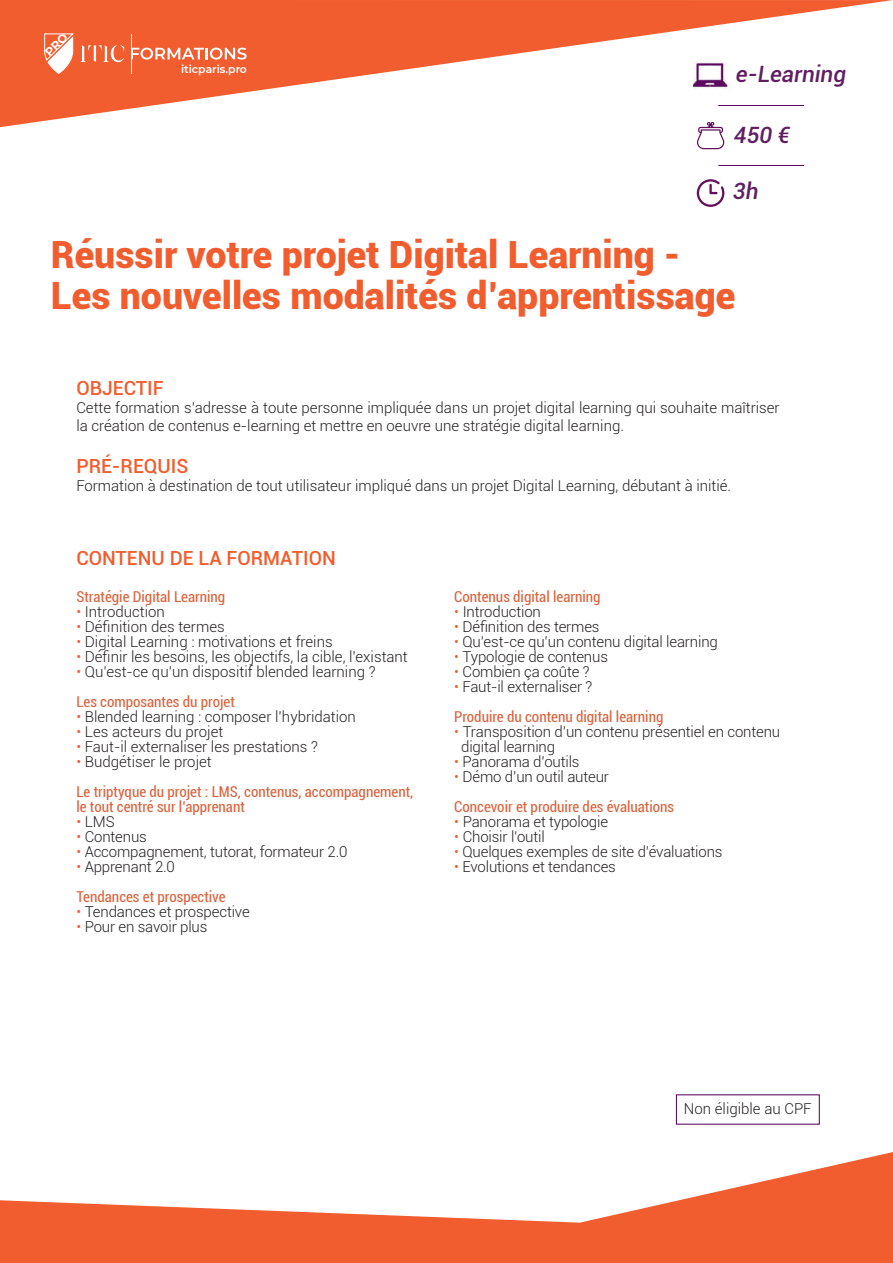
<style>
.page{position:relative;width:893px;height:1263px;background:#fff}
.page>*{position:absolute;margin:0;border:0;box-sizing:border-box;transform-origin:0 0}
.t1{font:900 37.5px "Roboto";color:#f15d2e}
.t2{font:italic 500 22.5px "Roboto";color:#601f61}
.t3{font:500 19.5px "Roboto";color:#f15d2e}
.t4{font:300 15px/18px "Roboto";color:#231f20}
.t5{font:condensed 15px "Roboto";color:#db633e}
.t6{font:600 10.8px "Montserrat";color:#fff}
.s1{color:#f15d2e}
</style>
<div class="page">
<svg style="left:0;top:0;width:893px;height:127px"></svg>
<svg style="left:133px;top:48px;width:114px;height:12px"></svg>
<svg style="left:80px;top:45px;width:44px;height:17px"></svg>
<hr style="left:132px;top:34px;width:1px;height:39px;background:#fff">
<svg style="left:0;top:1152px;width:893px;height:111px;fill:#f15d2e"></svg>
<img style="left:693px;top:61px;width:37px;height:29px">
<hr style="left:718px;top:165px;width:86px;height:1px;background:#5a065e">
<hr style="left:718px;top:105px;width:86px;height:1px;background:#5a065e">
<svg style="left:697px;top:179px;width:27px;height:28px"></svg>
<svg style="left:697px;top:122px;width:27px;height:27px"></svg>
<svg style="left:44px;top:32px;width:30px;height:42px"></svg>
<p class="t6" style="left:181px;top:62px;width:67px">iticparis.pro</p>
<p class="t2" style="left:736px;top:58px;width:112px">e-Learning</p>
<p class="t2" style="left:734px;top:119px;width:58px">450 €</p>
<p class="t2" style="left:733px;top:176px;width:27px">3h</p>
<p class="t1" style="left:51px;top:228px;width:631px">Réussir votre projet Digital Learning -</p>
<p class="t1" style="left:51px;top:269px;width:686px">Les nouvelles modalités d’apprentissage</p>
<p class="t3" style="left:76px;top:375px;width:89px">OBJECTIF</p>
<p class="t4" style="left:76px;top:398px;width:705px">Cette formation s’adresse à toute personne impliquée dans un projet digital learning qui souhaite maîtriser la création de contenus e-learning et mettre en oeuvre une stratégie digital learning.</p>
<p class="t3" style="left:76px;top:452px;width:114px">PRÉ-REQUIS</p>
<p class="t4" style="left:76px;top:476px;width:656px">Formation à destination de tout utilisateur impliqué dans un projet Digital Learning, débutant à initié.</p>
<p class="t3" style="left:76px;top:545px;width:261px">CONTENU DE LA FORMATION</p>
<p class="t5" style="left:76px;top:586px;width:150px">Stratégie Digital Learning</p>
<p class="t4" style="left:76px;top:602px;width:90px"><span class="s1">•</span> Introduction</p>
<p class="t4" style="left:76px;top:617px;width:150px"><span class="s1">•</span> Définition des termes</p>
<p class="t4" style="left:76px;top:632px;width:258px"><span class="s1">•</span> Digital Learning : motivations et freins</p>
<p class="t4" style="left:76px;top:647px;width:333px"><span class="s1">•</span> Définir les besoins, les objectifs, la cible, l’existant</p>
<p class="t4" style="left:76px;top:662px;width:301px"><span class="s1">•</span> Qu’est-ce qu’un dispositif blended learning ?</p>
<p class="t5" style="left:76px;top:691px;width:160px">Les composantes du projet</p>
<p class="t4" style="left:76px;top:707px;width:281px"><span class="s1">•</span> Blended learning : composer l’hybridation</p>
<p class="t4" style="left:76px;top:722px;width:148px"><span class="s1">•</span> Les acteurs du projet</p>
<p class="t4" style="left:76px;top:737px;width:243px"><span class="s1">•</span> Faut-il externaliser les prestations ?</p>
<p class="t4" style="left:76px;top:752px;width:137px"><span class="s1">•</span> Budgétiser le projet</p>
<p class="t5" style="left:76px;top:781px;width:338px">Le triptyque du projet : LMS, contenus, accompagnement,</p>
<p class="t5" style="left:76px;top:796px;width:170px">le tout centré sur l’apprenant</p>
<p class="t4" style="left:76px;top:812px;width:40px"><span class="s1">•</span> LMS</p>
<p class="t4" style="left:76px;top:827px;width:72px"><span class="s1">•</span> Contenus</p>
<p class="t4" style="left:76px;top:842px;width:273px"><span class="s1">•</span> Accompagnement, tutorat, formateur 2.0</p>
<p class="t4" style="left:76px;top:857px;width:100px"><span class="s1">•</span> Apprenant 2.0</p>
<p class="t5" style="left:76px;top:886px;width:151px">Tendances et prospective</p>
<p class="t4" style="left:76px;top:902px;width:175px"><span class="s1">•</span> Tendances et prospective</p>
<p class="t4" style="left:76px;top:917px;width:133px"><span class="s1">•</span> Pour en savoir plus</p>
<p class="t5" style="left:454px;top:586px;width:148px">Contenus digital learning</p>
<p class="t4" style="left:454px;top:602px;width:88px"><span class="s1">•</span> Introduction</p>
<p class="t4" style="left:454px;top:617px;width:147px"><span class="s1">•</span> Définition des termes</p>
<p class="t4" style="left:454px;top:632px;width:265px"><span class="s1">•</span> Qu’est-ce qu’un contenu digital learning</p>
<p class="t4" style="left:454px;top:647px;width:155px"><span class="s1">•</span> Typologie de contenus</p>
<p class="t4" style="left:454px;top:662px;width:137px"><span class="s1">•</span> Combien ça coûte ?</p>
<p class="t4" style="left:454px;top:677px;width:140px"><span class="s1">•</span> Faut-il externaliser ?</p>
<p class="t5" style="left:454px;top:706px;width:211px">Produire du contenu digital learning</p>
<p class="t4" style="left:454px;top:722px;width:328px"><span class="s1">•</span> Transposition d’un contenu présentiel en contenu</p>
<p class="t4" style="left:461px;top:737px;width:96px">digital learning</p>
<p class="t4" style="left:454px;top:752px;width:127px"><span class="s1">•</span> Panorama d’outils</p>
<p class="t4" style="left:454px;top:767px;width:156px"><span class="s1">•</span> Démo d’un outil auteur</p>
<p class="t5" style="left:454px;top:796px;width:222px">Concevoir et produire des évaluations</p>
<p class="t4" style="left:454px;top:812px;width:155px"><span class="s1">•</span> Panorama et typologie</p>
<p class="t4" style="left:454px;top:827px;width:92px"><span class="s1">•</span> Choisir l’outil</p>
<p class="t4" style="left:454px;top:842px;width:270px"><span class="s1">•</span> Quelques exemples de site d’évaluations</p>
<p class="t4" style="left:454px;top:857px;width:163px"><span class="s1">•</span> Evolutions et tendances</p>
<p class="t4" style="left:684px;top:1099px;width:129px">Non éligible au CPF</p>
</div>
